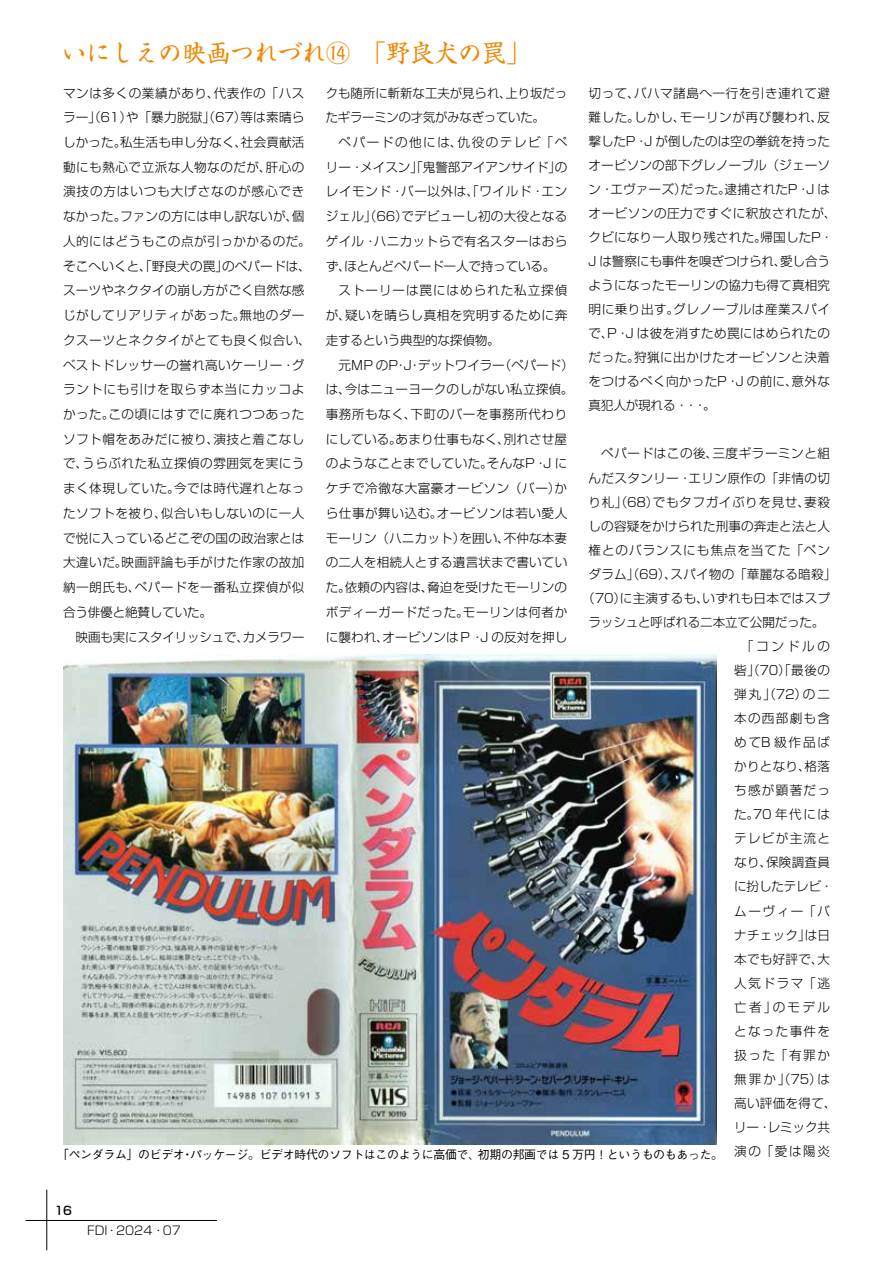
<style>
.page{position:relative;width:893px;height:1263px;background:#fff}
.page>*{position:absolute;margin:0;border:0;box-sizing:border-box;transform-origin:0 0}
.t1{font:24px "Shinsei Kai Pro CBSK1";color:#f08500}
.t2{font:300 12.6px/24.8px "Shin Go Pro";letter-spacing:.025em;color:#000}
.t3{font:300 12.6px "Shin Go Pro";letter-spacing:-.015em;color:#000}
.t4{font:300 12.6px/24.8px "Shin Go Pro";letter-spacing:.005em;color:#000}
.t5{font:300 12.6px "Shin Go Pro";letter-spacing:.05em;color:#000}
.t6{font:300 12.6px "Shin Go Pro";letter-spacing:.1em;color:#000}
.t7{font:300 12.6px "Shin Go Pro";letter-spacing:-.005em;color:#000}
.t8{font:300 12.6px "Shin Go Pro";color:#000}
.t9{font:300 12.6px "Shin Go Pro";letter-spacing:.045em;color:#000}
.t10{font:300 12.6px "Shin Go Pro";letter-spacing:.075em;color:#000}
.t11{font:300 12.6px "Shin Go Pro";letter-spacing:.12em;color:#000}
.t12{font:300 12.6px "Shin Go Pro";letter-spacing:.07em;color:#000}
.t13{font:500 12px "Gothic BBB Pro";letter-spacing:-.025em;color:#000}
.t14{font:300 12px "Shin Go Pro";color:#000}
.t15{font:500 11.7px "Shin Go Pro";color:#000}
</style>
<div class="page">
<hr style="left:26px;top:1220px;width:191px;height:1px;background:#000">
<hr style="left:47px;top:1190px;width:1px;height:60px;background:#000">
<img style="left:63px;top:655px;width:654px;height:490px">
<h1 class="t1" style="left:62px;top:34px;width:469px">いにしえの映画つれづれ⑭　「野良犬の罠」</h1>
<p class="t2" style="left:63px;top:79px;width:249px">マンは多くの業績があり、代表作の「ハスラー」（61）や「暴力脱獄」（67）等は素晴らしかった。私生活も申し分なく、社会貢献活動にも熱心で立派な人物なのだが、肝心の演技の方はいつも大げさなのが感心できなかった。ファンの方には申し訳ないが、個人的にはどうもこの点が引っかかるのだ。そこへいくと、「野良犬の罠」のペパードは、スーツやネクタイの崩し方がごく自然な感じがしてリアリティがあった。無地のダークスーツとネクタイがとても良く似合い、ベストドレッサーの誉れ高いケーリー・グラントにも引けを取らず本当にカッコよかった。この頃にはすでに廃れつつあったソフト帽をあみだに被り、演技と着こなしで、うらぶれた私立探偵の雰囲気を実にうまく体現していた。今では時代遅れとなったソフトを被り、似合いもしないのに一人で悦に入っているどこぞの国の政治家とは大違いだ。映画評論も手がけた作家の故加納一朗氏も、ペパードを一番私立探偵が似合う俳優と絶賛していた。</p>
<p class="t8" style="left:76px;top:626px;width:230px">映画も実にスタイリッシュで、カメラワー</p>
<p class="t2" style="left:589px;top:79px;width:249px;line-height:24px">切って、バハマ諸島へ一行を引き連れて避難した。しかし、モーリンが再び襲われ、反撃したP・J が倒したのは空の拳銃を持ったオービソンの部下グレノーブル（ジェーソン・エヴァーズ）だった。逮捕されたP・J はオービソンの圧力ですぐに釈放されたが、クビになり一人取り残された。帰国したP・<br>J は警察にも事件を嗅ぎつけられ、愛し合うようになったモーリンの協力も得て真相究明に乗り出す。グレノーブルは産業スパイで、P・J は彼を消すため罠にはめられたのだった。狩猟に出かけたオービソンと決着をつけるべく向かったP・J の前に、意外な真犯人が現れる・・・。</p>
<p class="t2" style="left:601px;top:440px;width:230px">ペパードはこの後、三度ギラーミンと組</p>
<p class="t2" style="left:589px;top:464px;width:243px">んだスタンリー・エリン原作の「非情の切</p>
<p class="t5" style="left:589px;top:491px;width:243px">り札」（68）でもタフガイぶりを見せ、妻殺</p>
<p class="t2" style="left:589px;top:512px;width:243px">しの容疑をかけられた刑事の奔走と法と人</p>
<p class="t10" style="left:589px;top:539px;width:243px">権とのバランスにも焦点を当てた「ペン</p>
<p class="t2" style="left:589px;top:560px;width:249px">ダラム」（69）、スパイ物の「華麗なる暗殺」</p>
<p class="t2" style="left:582px;top:584px;width:249px">（70）に主演するも、いずれも日本ではスプ</p>
<p class="t3" style="left:589px;top:612px;width:237px">ラッシュと呼ばれる二本立て公開だった。</p>
<p class="t2" style="left:741px;top:632px;width:91px">「コンドルの</p>
<p class="t2" style="left:734px;top:656px;width:97px">砦」（70）「最後の</p>
<p class="t2" style="left:734px;top:680px;width:97px">弾丸」（72）の二</p>
<p class="t6" style="left:734px;top:708px;width:97px">本の西部劇も含</p>
<p class="t2" style="left:734px;top:728px;width:97px">めてB 級作品ば</p>
<p class="t2" style="left:734px;top:752px;width:97px">かりとなり、格落</p>
<p class="t6" style="left:734px;top:780px;width:97px">ち感が顕著だっ</p>
<p class="t2" style="left:734px;top:801px;width:97px">た。70 年代には</p>
<p class="t6" style="left:734px;top:828px;width:97px">テレビが主流と</p>
<p class="t2" style="left:734px;top:849px;width:97px">なり、保険調査員</p>
<p class="t3" style="left:734px;top:876px;width:100px">に扮したテレビ・</p>
<p class="t2" style="left:734px;top:897px;width:97px">ムーヴィー「バ</p>
<p class="t2" style="left:734px;top:921px;width:97px">ナチェック」は日</p>
<p class="t2" style="left:734px;top:945px;width:97px">本でも好評で、大</p>
<p class="t2" style="left:734px;top:969px;width:97px">人気ドラマ「逃</p>
<p class="t2" style="left:734px;top:993px;width:97px">亡者」のモデル</p>
<p class="t6" style="left:734px;top:1021px;width:97px">となった事件を</p>
<p class="t2" style="left:734px;top:1041px;width:97px">扱った「有罪か</p>
<p class="t2" style="left:734px;top:1065px;width:97px">無罪か」（75）は</p>
<p class="t2" style="left:734px;top:1089px;width:104px">高い評価を得て、</p>
<p class="t2" style="left:734px;top:1113px;width:97px">リー・レミック共</p>
<p class="t2" style="left:734px;top:1137px;width:97px">演の「愛は陽炎</p>
<p class="t4" style="left:326px;top:79px;width:243px">クも随所に斬新な工夫が見られ、上り坂だったギラーミンの才気がみなぎっていた。</p>
<p class="t11" style="left:339px;top:132px;width:230px">ペパードの他には、仇役のテレビ「ペ</p>
<p class="t7" style="left:326px;top:157px;width:243px">リー・メイスン」「鬼警部アイアンサイド」の</p>
<p class="t5" style="left:326px;top:181px;width:243px">レイモンド・バー以外は、「ワイルド・エン</p>
<p class="t2" style="left:326px;top:202px;width:243px">ジェル」（66）でデビューし初の大役となる</p>
<p class="t2" style="left:326px;top:227px;width:243px">ゲイル・ハニカットらで有名スターはおら</p>
<p class="t3" style="left:326px;top:255px;width:231px">ず、ほとんどペパード一人で持っている。</p>
<p class="t12" style="left:339px;top:280px;width:230px">ストーリーは罠にはめられた私立探偵</p>
<p class="t2" style="left:326px;top:301px;width:243px">が、疑いを晴らし真相を究明するために奔</p>
<p class="t3" style="left:326px;top:330px;width:175px">走するという典型的な探偵物。</p>
<p class="t3" style="left:339px;top:354px;width:237px">元МP のP・J・デットワイラー（ペパード）</p>
<p class="t2" style="left:326px;top:376px;width:249px">は、今はニューヨークのしがない私立探偵。</p>
<p class="t2" style="left:326px;top:400px;width:243px">事務所もなく、下町のバーを事務所代わり</p>
<p class="t2" style="left:326px;top:425px;width:243px">にしている。あまり仕事もなく、別れさせ屋</p>
<p class="t2" style="left:326px;top:450px;width:243px">のようなことまでしていた。そんなP・J に</p>
<p class="t9" style="left:326px;top:478px;width:243px">ケチで冷徹な大富豪オービソン（バー）か</p>
<p class="t2" style="left:326px;top:499px;width:243px">ら仕事が舞い込む。オービソンは若い愛人</p>
<p class="t2" style="left:326px;top:524px;width:243px">モーリン（ハニカット）を囲い、不仲な本妻</p>
<p class="t2" style="left:326px;top:549px;width:243px">の二人を相続人とする遺言状まで書いてい</p>
<p class="t2" style="left:326px;top:573px;width:243px">た。依頼の内容は、脅迫を受けたモーリンの</p>
<p class="t2" style="left:326px;top:598px;width:243px">ボディーガードだった。モーリンは何者か</p>
<p class="t4" style="left:326px;top:623px;width:243px">に襲われ、オービソンはＰ・J の反対を押し</p>
<p class="t13" style="left:57px;top:1145px;width:667px">「ペンダラム」のビデオ・パッケージ。ビデオ時代のソフトはこのように高価で、初期の邦画では 5 万円！というものもあった。</p>
<p class="t15" style="left:54px;top:1200px;width:19px">16</p>
<p class="t14" style="left:87px;top:1220px;width:95px">FDI・2024・07</p>
</div>
